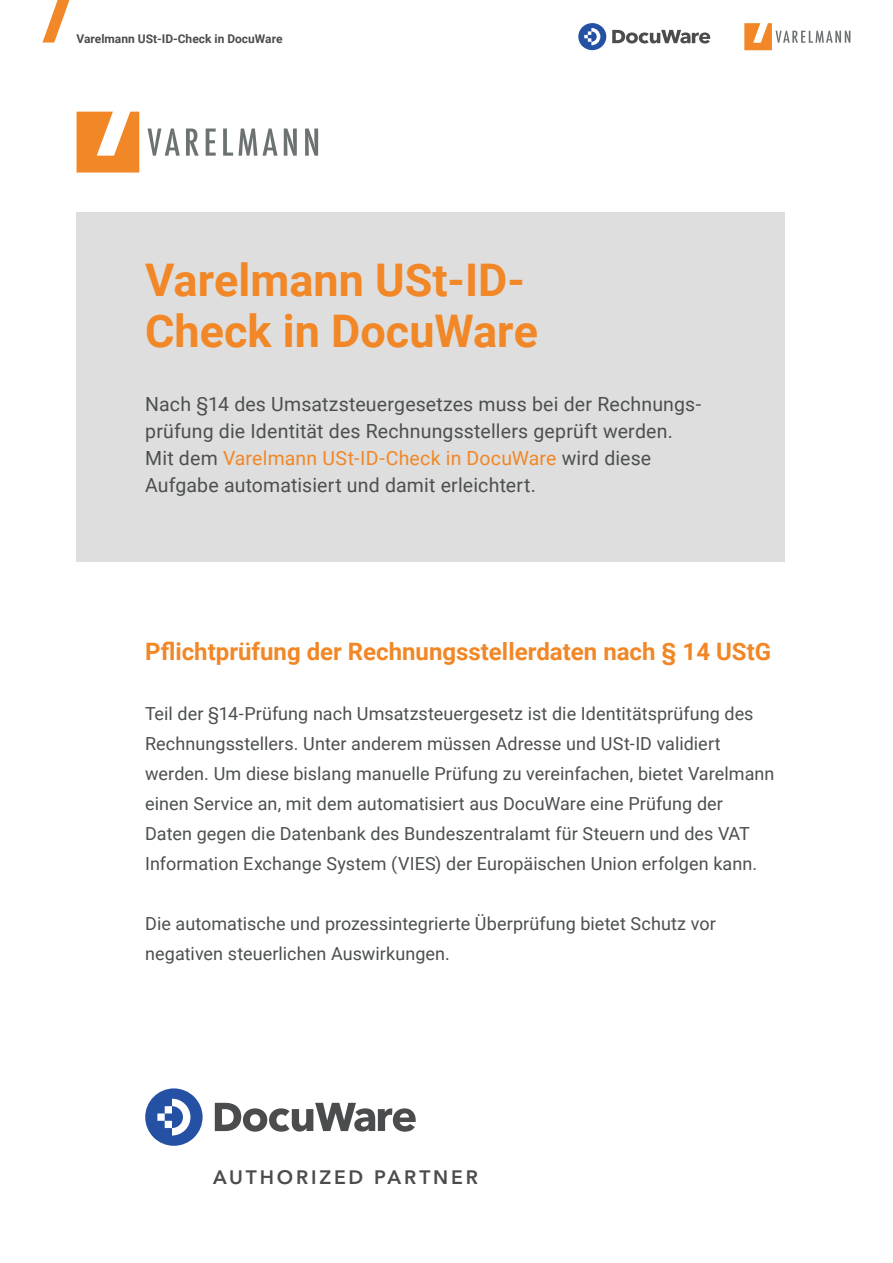
<style>
.page{position:relative;width:893px;height:1263px;background:#fff}
.page>*{position:absolute;margin:0;border:0;box-sizing:border-box;transform-origin:0 0}
.t1{font:700 45px/51px "Roboto";color:#f18726}
.t2{font:700 24px "Roboto";color:#f18726}
.t3{font:19.5px/27px "Roboto";letter-spacing:.01em;color:#4c4f50}
.t4{font:600 19.35px "Avenir Next LT Pro";letter-spacing:.145em;color:#4b4c4d}
.t5{font:18px/30px "Roboto";letter-spacing:.005em;color:#4c4f50}
.t6{font:700 12px "Roboto";color:#4b4c4d}
.s1{color:#f18726}
</style>
<div class="page">
<svg style="left:145px;top:1088px;width:58px;height:58px"></svg>
<svg style="left:215px;top:1103px;width:201px;height:29px"></svg>
<svg style="left:43px;top:0;width:26px;height:43px"></svg>
<svg style="left:77px;top:112px;width:62px;height:61px"></svg>
<svg style="left:148px;top:128px;width:32px;height:28px"></svg>
<svg style="left:186px;top:128px;width:13px;height:28px"></svg>
<svg style="left:206px;top:128px;width:10px;height:28px"></svg>
<svg style="left:223px;top:128px;width:55px;height:28px"></svg>
<svg style="left:284px;top:128px;width:13px;height:28px"></svg>
<svg style="left:305px;top:128px;width:13px;height:28px"></svg>
<svg style="left:578px;top:23px;width:28px;height:27px"></svg>
<svg style="left:612px;top:30px;width:98px;height:13px"></svg>
<div style="left:77px;top:212px;width:707px;height:349px;background:#dedede"></div>
<svg style="left:744px;top:23px;width:106px;height:27px"></svg>
<p class="t6" style="left:77px;top:30px;width:207px">Varelmann USt-ID-Check in DocuWare</p>
<h1 class="t1" style="left:145px;top:252px;width:394px">Varelmann USt-ID-<br>Check in DocuWare</h1>
<p class="t3" style="left:145px;top:390px;width:558px">Nach §14 des Umsatzsteuergesetzes muss bei der Rechnungs&shy;prüfung die Identität des Rechnungsstellers geprüft werden.<br>Mit dem <span class="s1">Varelmann USt-ID-Check in DocuWare</span> wird diese Aufgabe automatisiert und damit erleichtert.</p>
<h2 class="t2" style="left:145px;top:634px;width:627px">Pflichtprüfung der Rechnungsstellerdaten nach § 14 UStG</h2>
<p class="t5" style="left:145px;top:698px;width:631px">Teil der §14-Prüfung nach Umsatzsteuergesetz ist die Identitätsprüfung des Rechnungsstellers. Unter anderem müssen Adresse und USt-ID validiert werden. Um diese bislang manuelle Prüfung zu vereinfachen, bietet Varelmann einen Service an, mit dem automatisiert aus DocuWare eine Prüfung der<br>Daten gegen die Datenbank des Bundeszentralamt für Steuern und des VAT Information Exchange System (VIES) der Europäischen Union erfolgen kann.</p>
<p class="t5" style="left:145px;top:908px;width:572px">Die automatische und prozessintegrierte Überprüfung bietet Schutz vor negativen steuerlichen Auswirkungen.</p>
<p class="t4" style="left:213px;top:1165px;width:266px">AUTHORIZED PARTNER</p>
</div>
